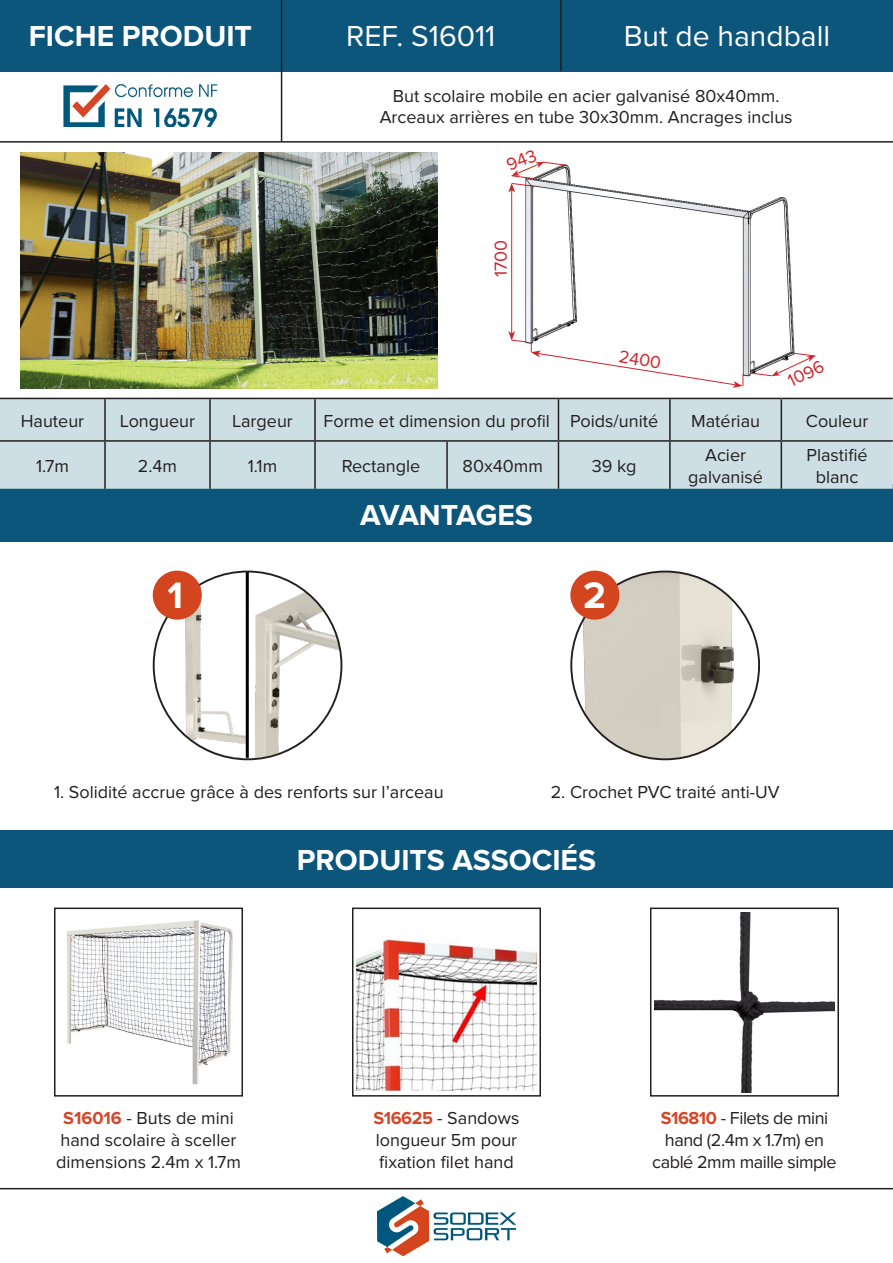
<style>
.page{position:relative;width:893px;height:1263px;background:#fff}
.page>*{position:absolute;margin:0;border:0;box-sizing:border-box;transform-origin:0 0}
.t1{font:700 38.1px "Proxima Nova";color:#fff}
.t2{font:700 30px "Proxima Nova";color:#fff}
.t3{font:30px "Proxima Nova";color:#fff}
.t4{font:18px/21.6px "Proxima Nova";color:#231f20;text-align:center}
.t5{font:18px/21.6px "Proxima Nova";letter-spacing:-.025em;color:#231f20;text-align:center}
.t6{font:18px "Proxima Nova";color:#d1232a}
.s1{font-weight:700;color:#d44728}
</style>
<div class="page">
<div style="left:0;top:0;width:893px;height:71px;background:#0c567c"></div>
<div style="left:0;top:484px;width:893px;height:57px;background:#0c567c"></div>
<div style="left:0;top:830px;width:893px;height:57px;background:#0c567c"></div>
<hr style="left:281px;top:0;width:1px;height:71px;background:#231f20">
<hr style="left:281px;top:70px;width:1px;height:71px;background:#231f20">
<hr style="left:560px;top:0;width:2px;height:71px;background:#231f20">
<img style="left:378px;top:1197px;width:137px;height:59px">
<hr style="left:0;top:1188px;width:893px;height:1px;background:#231f20">
<hr style="left:0;top:141px;width:893px;height:2px;background:#231f20">
<div style="left:0;top:399px;width:893px;height:90px;background:#cddfe5"></div>
<hr style="left:104px;top:399px;width:2px;height:41px;background:#231f20">
<hr style="left:209px;top:399px;width:2px;height:41px;background:#231f20">
<hr style="left:314px;top:399px;width:2px;height:41px;background:#231f20">
<hr style="left:558px;top:399px;width:1px;height:41px;background:#231f20">
<hr style="left:669px;top:399px;width:2px;height:41px;background:#231f20">
<hr style="left:781px;top:399px;width:1px;height:41px;background:#231f20">
<hr style="left:0;top:440px;width:105px;height:2px;background:#231f20">
<hr style="left:105px;top:440px;width:105px;height:2px;background:#231f20">
<hr style="left:104px;top:442px;width:2px;height:47px;background:#231f20">
<hr style="left:210px;top:440px;width:105px;height:2px;background:#231f20">
<hr style="left:209px;top:442px;width:2px;height:47px;background:#231f20">
<hr style="left:315px;top:440px;width:132px;height:2px;background:#231f20">
<hr style="left:314px;top:442px;width:2px;height:47px;background:#231f20">
<hr style="left:447px;top:440px;width:111px;height:2px;background:#231f20">
<hr style="left:446px;top:442px;width:2px;height:47px;background:#231f20">
<hr style="left:558px;top:440px;width:112px;height:2px;background:#231f20">
<hr style="left:558px;top:442px;width:1px;height:47px;background:#231f20">
<hr style="left:670px;top:440px;width:111px;height:2px;background:#231f20">
<hr style="left:669px;top:442px;width:2px;height:47px;background:#231f20">
<hr style="left:781px;top:440px;width:112px;height:2px;background:#231f20">
<hr style="left:781px;top:442px;width:1px;height:47px;background:#231f20">
<hr style="left:0;top:398px;width:105px;height:1px;background:#231f20">
<hr style="left:105px;top:398px;width:105px;height:1px;background:#231f20">
<hr style="left:210px;top:398px;width:105px;height:1px;background:#231f20">
<hr style="left:315px;top:398px;width:132px;height:1px;background:#231f20">
<hr style="left:447px;top:398px;width:111px;height:1px;background:#231f20">
<hr style="left:558px;top:398px;width:112px;height:1px;background:#231f20">
<hr style="left:670px;top:398px;width:111px;height:1px;background:#231f20">
<hr style="left:781px;top:398px;width:112px;height:1px;background:#231f20">
<img style="left:63px;top:84px;width:154px;height:42px">
<img style="left:21px;top:152px;width:416px;height:236px">
<img style="left:571px;top:571px;width:188px;height:188px;border-radius:94px">
<div style="left:570px;top:571px;width:49px;height:49px;background:#d2451e;border-radius:50%"></div>
<img style="left:154px;top:571px;width:187px;height:188px;border-radius:94px">
<div style="left:153px;top:571px;width:49px;height:49px;background:#d2451e;border-radius:50%"></div>
<div style="left:352px;top:907px;width:189px;height:189px;border:2px solid #231f20"></div>
<img style="left:357px;top:939px;width:179px;height:153px">
<div style="left:650px;top:907px;width:189px;height:189px;border:2px solid #231f20"></div>
<div style="left:54px;top:907px;width:189px;height:189px;border:2px solid #231f20"></div>
<img style="left:67px;top:920px;width:166px;height:165px">
<img style="left:654px;top:912px;width:180px;height:180px">
<img style="left:525px;top:166px;width:270px;height:211px">
<hr style="left:511px;top:190px;width:1px;height:143px;background:#d1232a">
<svg style="left:749px;top:352px;width:67px;height:25px"></svg>
<svg style="left:508px;top:331px;width:235px;height:57px"></svg>
<svg style="left:508px;top:161px;width:60px;height:32px"></svg>
<p class="t2" style="left:29px;top:18px;width:225px">FICHE PRODUIT</p>
<p class="t3" style="left:346px;top:18px;width:151px">REF. S16011</p>
<p class="t3" style="left:624px;top:18px;width:208px">But de handball</p>
<p class="t4" style="left:393px;top:85px;width:388px">But scolaire mobile en acier galvanisé 80x40mm.</p>
<p class="t4" style="left:380px;top:107px;width:414px">Arceaux arrières en tube 30x30mm. Ancrages inclus</p>
<p class="t6" style="left:490px;top:277px;width:39px;rotate:-90deg">1700</p>
<p class="t6" style="left:621px;top:346px;width:44px;rotate:9deg">2400</p>
<p class="t6" style="left:784px;top:372px;width:40px;rotate:-26deg">1096</p>
<p class="t4" style="left:21px;top:410px;width:65px">Hauteur</p>
<p class="t4" style="left:120px;top:410px;width:77px">Longueur</p>
<p class="t4" style="left:232px;top:410px;width:62px">Largeur</p>
<p class="t4" style="left:323px;top:410px;width:228px">Forme et dimension du profil</p>
<p class="t4" style="left:570px;top:410px;width:90px">Poids/unité</p>
<p class="t4" style="left:691px;top:410px;width:70px">Matériau</p>
<p class="t4" style="left:806px;top:410px;width:64px">Couleur</p>
<p class="t4" style="left:36px;top:455px;width:34px">1.7m</p>
<p class="t4" style="left:138px;top:455px;width:41px">2.4m</p>
<p class="t4" style="left:248px;top:455px;width:31px">1.1m</p>
<p class="t4" style="left:342px;top:455px;width:80px">Rectangle</p>
<p class="t4" style="left:463px;top:455px;width:82px">80x40mm</p>
<p class="t4" style="left:592px;top:455px;width:46px">39 kg</p>
<p class="t4" style="left:806px;top:445px;width:63px">Plastifié</p>
<p class="t4" style="left:816px;top:466px;width:44px">blanc</p>
<p class="t4" style="left:705px;top:445px;width:42px">Acier</p>
<p class="t4" style="left:688px;top:466px;width:76px">galvanisé</p>
<p class="t2" style="left:360px;top:497px;width:174px">AVANTAGES</p>
<p class="t1" style="left:167px;top:574px;width:17px">1</p>
<p class="t1" style="left:583px;top:574px;width:24px">2</p>
<p class="t4" style="left:54px;top:781px;width:391px">1. Solidité accrue grâce à des renforts sur l’arceau</p>
<p class="t4" style="left:551px;top:781px;width:230px">2. Crochet PVC traité anti-UV</p>
<p class="t2" style="left:297px;top:843px;width:301px">PRODUITS ASSOCIÉS</p>
<p class="t4" style="left:56px;top:1108px;width:186px"><span class="s1">S16016</span> - Buts de mini hand scolaire à sceller dimensions 2.4m x 1.7m</p>
<p class="t4" style="left:373px;top:1108px;width:147px"><span class="s1">S16625</span> - Sandows</p>
<p class="t4" style="left:376px;top:1129px;width:143px">longueur 5m pour</p>
<p class="t4" style="left:379px;top:1151px;width:136px">fixation filet hand</p>
<p class="t5" style="left:652px;top:1108px;width:186px"><span class="s1">S16810</span> - Filets de mini hand (2.4m x 1.7m) en cablé 2mm maille simple</p>
</div>
